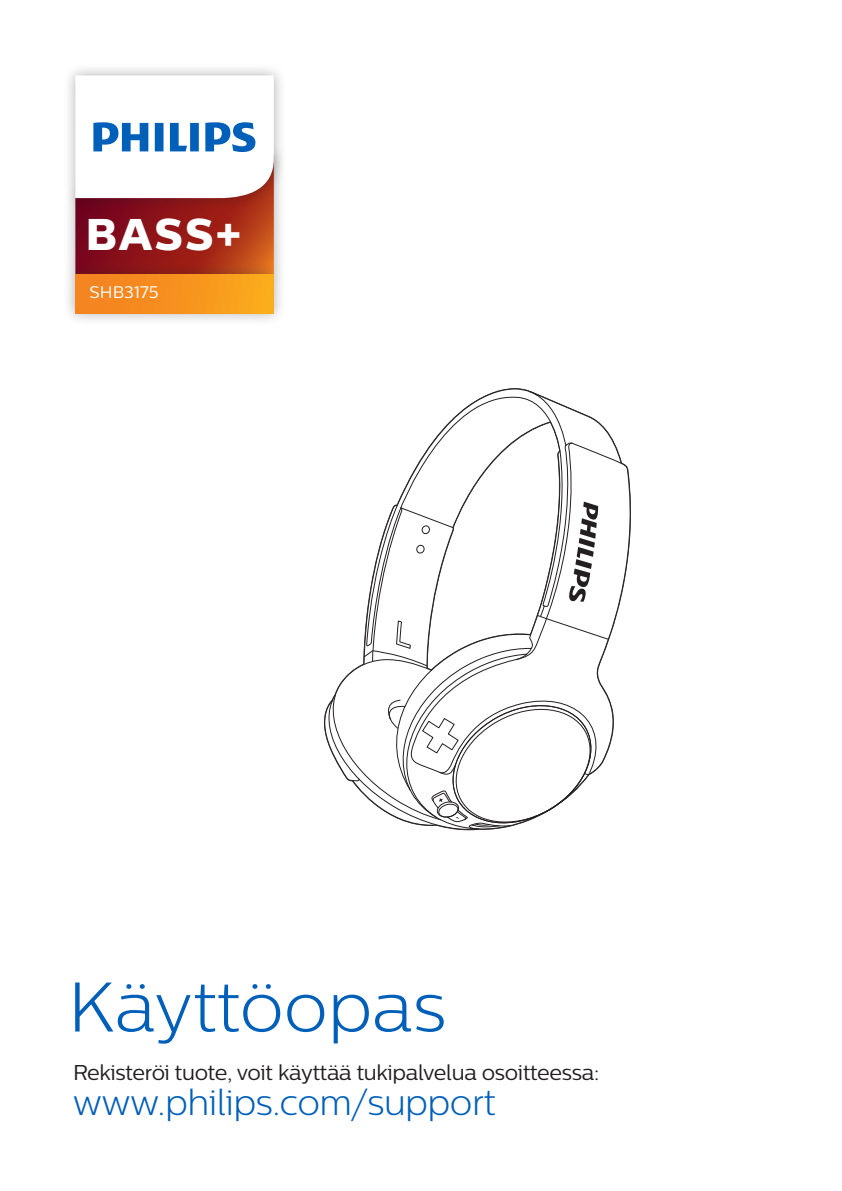
<style>
.page{position:relative;width:842px;height:1191px;background:#fff}
.page>*{position:absolute;margin:0;border:0;box-sizing:border-box;transform-origin:0 0}
.t1{font:300 70px "Centrale Sans";color:#005fb9}
.t2{font:44.4px "Centrale Sans X Bold";color:#fff}
.t3{font:300 36px "Centrale Sans";letter-spacing:-.015em;color:#005fb9}
.t4{font:21.4px "Centrale Sans";letter-spacing:-.015em;color:#231f20}
.t5{font:16.8px "Centrale Sans";color:#fff}
</style>
<div class="page">
<svg style="left:324px;top:391px;width:298px;height:439px"></svg>
<div style="left:63px;top:142px;width:223px;height:146px;background:#231f20;opacity:.35"></div>
<div style="left:63px;top:63px;width:223px;height:148px;background:#231f20;opacity:.35"></div>
<div style="left:63px;top:262px;width:224px;height:64px;background:#231f20;opacity:.35"></div>
<div style="left:75px;top:274px;width:199px;height:40px;background:linear-gradient(to right,#f47d20,#faaa1c)"></div>
<svg style="left:75px;top:75px;width:199px;height:200px"></svg>
<p class="t2" style="left:86px;top:206px;width:157px">BASS+</p>
<p class="t5" style="left:90px;top:282px;width:70px">SHB3175</p>
<h1 class="t1" style="left:68px;top:967px;width:380px">Käyttöopas</h1>
<p class="t4" style="left:73px;top:1059px;width:528px">Rekisteröi tuote, voit käyttää tukipalvelua osoitteessa:</p>
<h3 class="t3" style="left:73px;top:1082px;width:425px">www.philips.com/support</h3>
</div>
